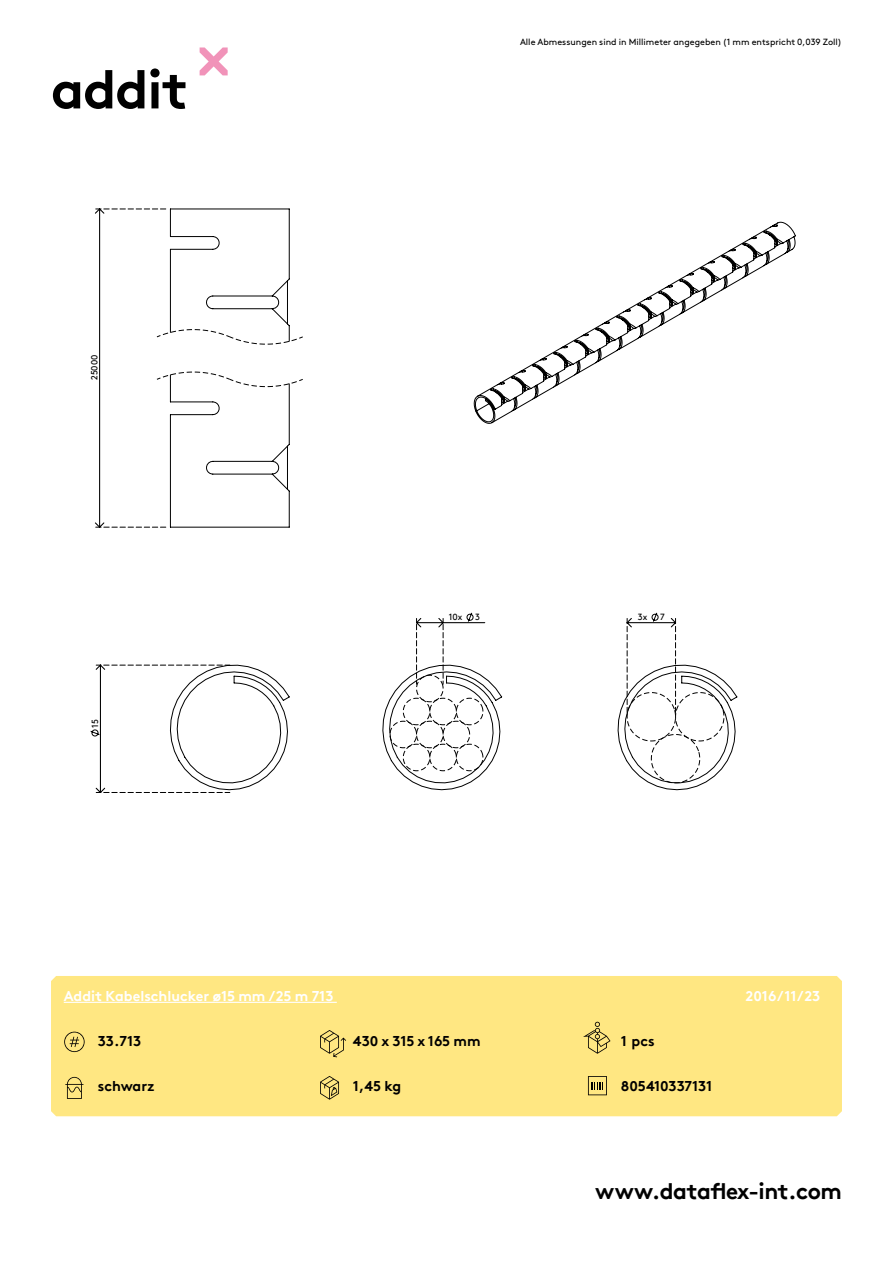
<style>
.page{position:relative;width:893px;height:1263px;background:#fff}
.page>*{position:absolute;margin:0;border:0;box-sizing:border-box;transform-origin:0 0}
.hoofdstuk{font:700 54px "Brown Pro TT";letter-spacing:-.02em;color:#000}
.t1{font:700 22.5px "Brown Pro TT";letter-spacing:-.02em;color:#000}
.specificaties{font:700 14.25px "Brown Pro TT";color:#000}
.t2{font:700 14.25px "Brown Pro TT";color:#fff}
.t3{font:9px "Brown";color:#000}
.t4{font:9px "Brown Pro TT Regular Alt";color:#000}
</style>
<div class="page">
<svg style="left:200px;top:47px;width:28px;height:28px"></svg>
<div style="left:51px;top:976px;width:791px;height:140px;background:#ffe782"></div>
<svg style="left:90px;top:664px;width:200px;height:129px"></svg>
<svg style="left:95px;top:208px;width:208px;height:320px"></svg>
<svg style="left:473px;top:221px;width:323px;height:203px"></svg>
<svg style="left:382px;top:612px;width:356px;height:178px"></svg>
<svg style="left:64px;top:1032px;width:21px;height:20px"></svg>
<svg style="left:65px;top:1077px;width:18px;height:22px"></svg>
<svg style="left:320px;top:1030px;width:26px;height:27px"></svg>
<svg style="left:583px;top:1022px;width:27px;height:32px"></svg>
<svg style="left:320px;top:1076px;width:19px;height:24px"></svg>
<svg style="left:588px;top:1076px;width:19px;height:19px"></svg>
<hr style="left:64px;top:1002px;width:273px;height:1px;background:#fff">
<p class="hoofdstuk" style="left:51px;top:46px;width:139px">addit</p>
<p class="t4" style="left:87px;top:380px;width:27px;rotate:-90deg">25000</p>
<p class="t4" style="left:88px;top:728px;width:10px;rotate:-90deg">15</p>
<p class="t3" style="left:520px;top:35px;width:323px">Alle Abmessungen sind in Millimeter angegeben (1 mm entspricht 0,039 Zoll)</p>
<p class="t4" style="left:449px;top:610px;width:15px">10x</p>
<p class="t4" style="left:475px;top:610px;width:6px">3</p>
<p class="t4" style="left:638px;top:610px;width:11px">3x</p>
<p class="t4" style="left:660px;top:610px;width:6px">7</p>
<h3 class="t2" style="left:64px;top:985px;width:271px">Addit Kabelschlucker ø15 mm /25 m 713</h3>
<h3 class="t2" style="left:746px;top:985px;width:76px">2016/11/23</h3>
<h3 class="specificaties" style="left:98px;top:1029px;width:45px">33.713</h3>
<p class="specificaties" style="left:98px;top:1074px;width:58px">schwarz</p>
<p class="specificaties" style="left:353px;top:1029px;width:129px">430 x 315 x 165 mm</p>
<p class="specificaties" style="left:621px;top:1029px;width:35px">1 pcs</p>
<p class="specificaties" style="left:353px;top:1074px;width:50px">1,45 kg</p>
<h3 class="specificaties" style="left:621px;top:1074px;width:93px">805410337131</h3>
<h2 class="t1" style="left:595px;top:1173px;width:248px">www.dataflex-int.com</h2>
</div>
